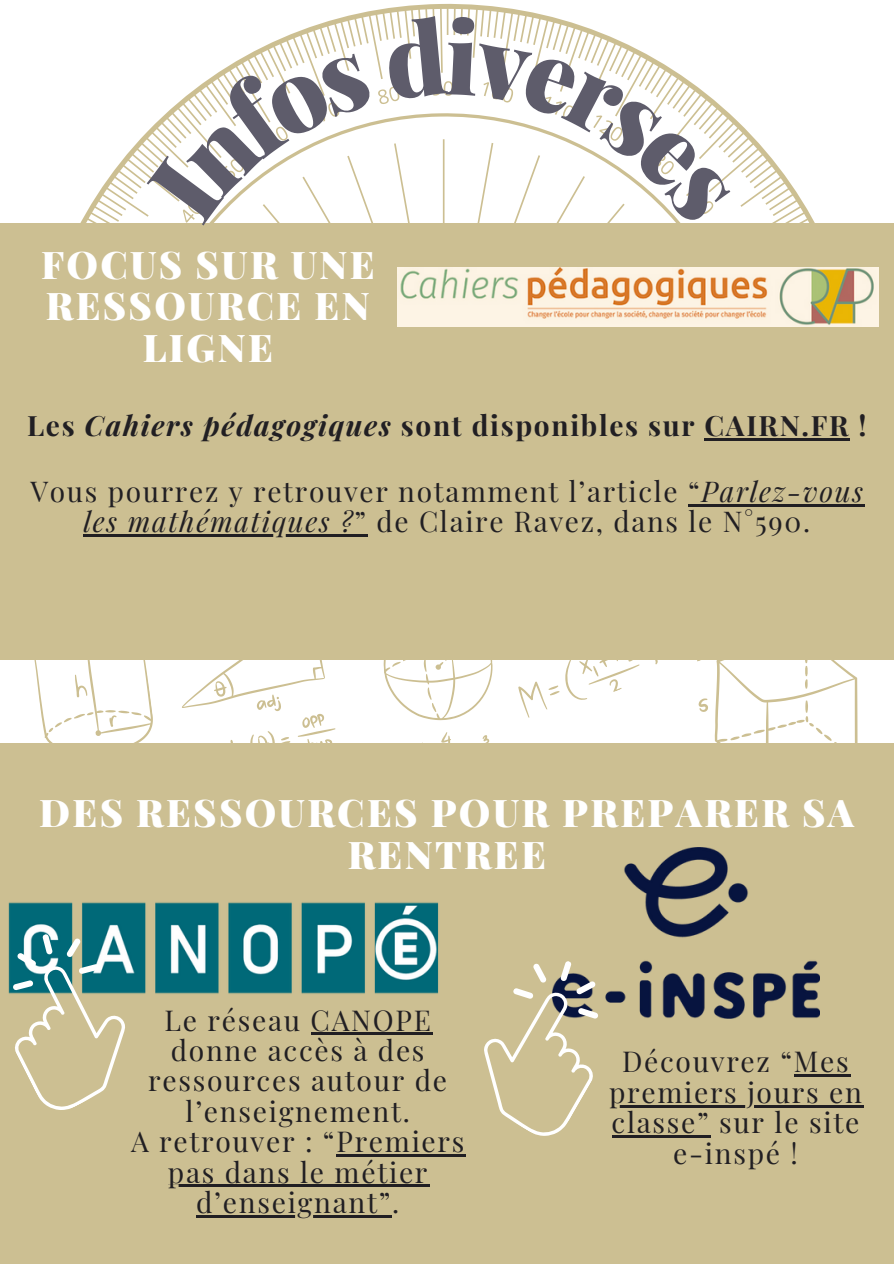
<style>
.page{position:relative;width:894px;height:1264px;background:#fff}
.page>*{position:absolute;margin:0;border:0;box-sizing:border-box;transform-origin:0 0}
.t1{font:900 38.25px/41.7px "Playfair Display";letter-spacing:.06em;color:#fff;text-align:center}
.t2{font:28.2px/30.5px "Playfair Display";letter-spacing:.06em;color:#211f23;text-align:center}
.t3{font:28.05px/30.3px "Playfair Display";letter-spacing:.06em;color:#211f23;text-align:center}
.t4{font:700 28.05px "Playfair Display";letter-spacing:.06em;color:#211f23}
.s1{font-style:italic}
</style>
<div class="page">
<svg style="left:29px;top:3px;width:835px;height:221px"></svg>
<svg style="left:383px;top:660px;width:110px;height:83px"></svg>
<svg style="left:518px;top:660px;width:122px;height:58px"></svg>
<svg style="left:655px;top:660px;width:202px;height:83px"></svg>
<svg style="left:34px;top:660px;width:302px;height:83px"></svg>
<div style="left:0;top:224px;width:893px;height:436px;background:#ccbf92"></div>
<img style="left:397px;top:267px;width:481px;height:59px">
<div style="left:0;top:743px;width:893px;height:520px;background:#ccbf92"></div>
<img style="left:8px;top:902px;width:431px;height:92px">
<img style="left:624px;top:847px;width:194px;height:171px">
<svg style="left:8px;top:918px;width:143px;height:192px"></svg>
<hr style="left:704px;top:438px;width:146px;height:2px;background:#211f23">
<svg style="left:688px;top:504px;width:13px;height:2px"></svg>
<hr style="left:701px;top:504px;width:163px;height:2px;background:#211f23">
<hr style="left:83px;top:534px;width:271px;height:2px;background:#211f23">
<svg style="left:354px;top:534px;width:13px;height:2px"></svg>
<svg style="left:484px;top:944px;width:154px;height:194px"></svg>
<hr style="left:310px;top:1032px;width:122px;height:3px;background:#211f23">
<hr style="left:336px;top:1154px;width:130px;height:2px;background:#211f23">
<hr style="left:168px;top:1184px;width:261px;height:2px;background:#211f23">
<hr style="left:196px;top:1215px;width:196px;height:2px;background:#211f23">
<hr style="left:793px;top:1074px;width:57px;height:2px;background:#211f23">
<hr style="left:609px;top:1104px;width:254px;height:3px;background:#211f23">
<hr style="left:611px;top:1135px;width:99px;height:2px;background:#211f23">
<svg style="left:146px;top:52px;width:227px;height:172px"></svg>
<svg style="left:384px;top:14px;width:348px;height:210px"></svg>
<p class="t1" style="left:41px;top:242px;width:335px">FOCUS SUR UNE<br>RESSOURCE EN<br>LIGNE</p>
<p class="t4" style="left:27px;top:406px;width:840px">Les <span class="s1">Cahiers pédagogiques</span> sont disponibles sur CAIRN.FR !</p>
<p class="t3" style="left:30px;top:475px;width:834px">Vous pourrez y retrouver notamment l’article “<span class="s1">Parlez-vous les mathématiques ?</span>” de Claire Ravez, dans le N°590.</p>
<p class="t1" style="left:39px;top:790px;width:816px">DES RESSOURCES POUR PREPARER SA<br>RENTREE</p>
<p class="t2" style="left:131px;top:1003px;width:335px">Le réseau CANOPE donne accès à des ressources autour de l’enseignement.<br>A retrouver : “Premiers pas dans le métier d’enseignant”.</p>
<p class="t2" style="left:609px;top:1045px;width:254px">Découvrez “Mes premiers jours en classe” sur le site e-inspé !</p>
</div>
